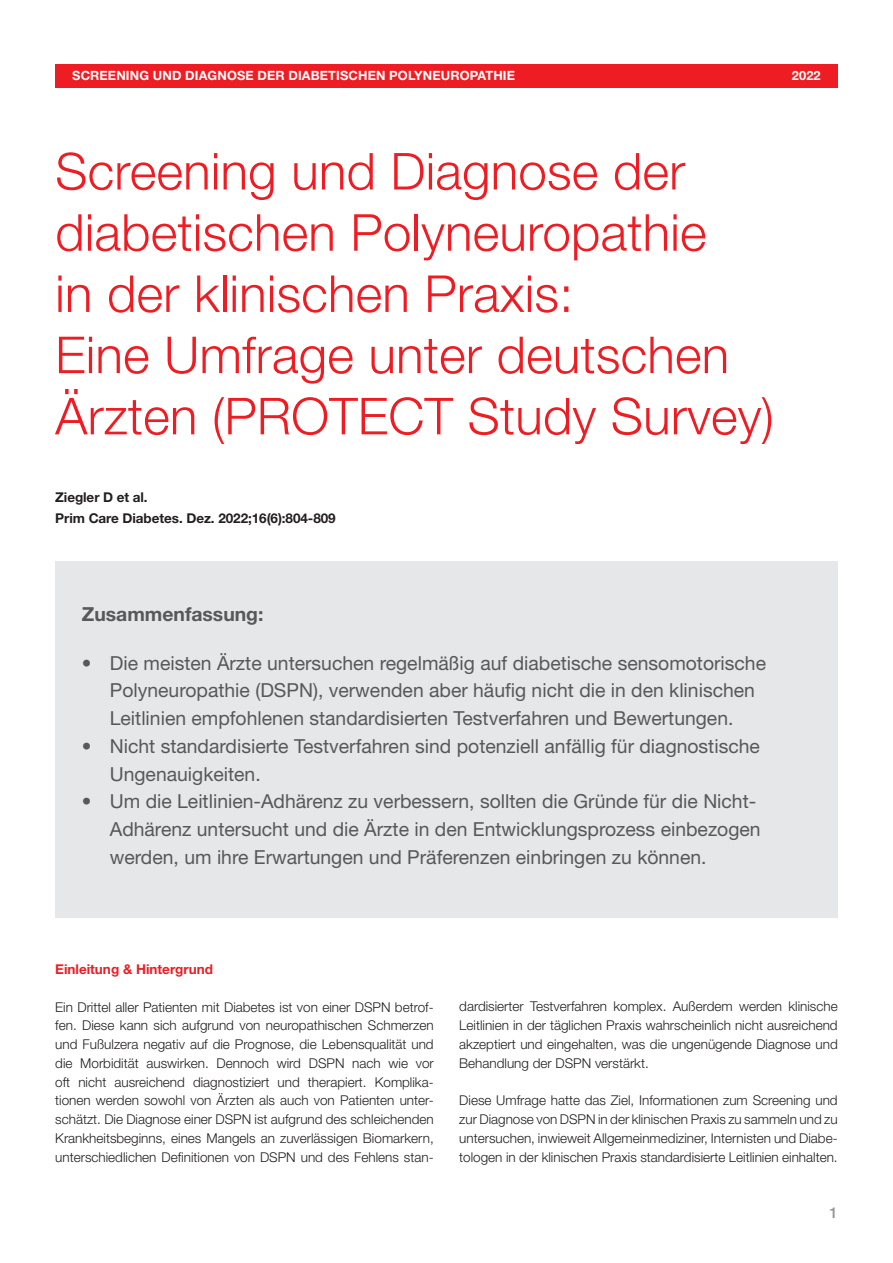
<style>
.page{position:relative;width:893px;height:1263px;background:#fff}
.page>*{position:absolute;margin:0;border:0;box-sizing:border-box;transform-origin:0 0}
.t1{font:300 51px/61.2px "Helvetica Neue LT Std";letter-spacing:.005em;color:#ee1d23}
.t2{font:19.35px/27.8px "Helvetica Neue LT Std";color:#57585a}
.t3{font:700 19.35px "Helvetica Neue LT Std";color:#57585a}
.t4{font:500 15px "Helvetica Neue LT Std";color:#939598}
.t5{font:300 13.5px/18.8px "Helvetica Neue LT Std";color:#231f20;text-align:justify}
.t6{font:700 13.5px/21px "Helvetica Neue LT Std";letter-spacing:-.005em;color:#231f20}
.t7{font:700 13.5px "Helvetica Neue LT Std";color:#ee1d23}
.t8{font:700 12.75px "Helvetica Neue LT Std";letter-spacing:.01em;color:#fff}
</style>
<div class="page">
<div style="left:55px;top:561px;width:783px;height:357px;background:#e6e7e9"></div>
<div style="left:55px;top:64px;width:783px;height:24px;background:#ee1d23"></div>
<p class="t8" style="left:72px;top:68px;width:444px">SCREENING UND DIAGNOSE DER DIABETISCHEN POLYNEUROPATHIE</p>
<p class="t8" style="left:792px;top:68px;width:30px">2022</p>
<h1 class="t1" style="left:55px;top:140px;width:720px">Screening und Diagnose der diabetischen Polyneuropathie<br>in der klinischen Praxis:<br>Eine Umfrage unter deutschen<br>Ärzten (PROTECT Study Survey)</h1>
<p class="t6" style="left:55px;top:486px;width:282px">Ziegler D et al.<br>Prim Care Diabetes. Dez. 2022;16(6):804-809</p>
<h2 class="t3" style="left:82px;top:602px;width:183px">Zusammenfassung:</h2>
<h2 class="t2" style="left:110px;top:649px;width:658px;text-indent:-28px">• Die meisten Ärzte untersuchen regelmäßig auf diabetische sensomotorische<br>Polyneuropathie (DSPN), verwenden aber häufig nicht die in den klinischen<br>Leitlinien empfohlenen standardisierten Testverfahren und Bewertungen.</h2>
<h2 class="t2" style="left:110px;top:732px;width:652px;text-indent:-28px">• Nicht standardisierte Testverfahren sind potenziell anfällig für diagnostische<br>Ungenauigkeiten.</h2>
<h2 class="t2" style="left:110px;top:787px;width:652px;text-indent:-28px">• Um die Leitlinien-Adhärenz zu verbessern, sollten die Gründe für die Nicht-<br>Adhärenz untersucht und die Ärzte in den Entwicklungsprozess einbezogen werden, um ihre Erwartungen und Präferenzen einbringen zu können.</h2>
<p class="t7" style="left:55px;top:961px;width:159px">Einleitung &amp; Hintergrund</p>
<p class="t5" style="left:55px;top:997px;width:380px">Ein Drittel aller Patienten mit Diabetes ist von einer DSPN betrof&shy;fen. Diese kann sich aufgrund von neuropathischen Schmerzen und Fußulzera negativ auf die Prognose, die Lebensqualität und die Morbidität auswirken. Dennoch wird DSPN nach wie vor oft nicht ausreichend diagnostiziert und therapiert. Komplika&shy;tionen werden sowohl von Ärzten als auch von Patienten unter&shy;schätzt. Die Diagnose einer DSPN ist aufgrund des schleichenden Krankheitsbeginns, eines Mangels an zuverlässigen Biomarkern, unterschiedlichen Definitionen von DSPN und des Fehlens stan-</p>
<p class="t5" style="left:459px;top:997px;width:380px">dardisierter Testverfahren komplex. Außerdem werden klinische Leitlinien in der täglichen Praxis wahrscheinlich nicht ausreichend akzeptiert und eingehalten, was die ungenügende Diagnose und Behandlung der DSPN verstärkt.</p>
<p class="t5" style="left:459px;top:1091px;width:380px">Diese Umfrage hatte das Ziel, Informationen zum Screening und zur Diagnose von DSPN in der klinischen Praxis zu sammeln und zu untersuchen, inwieweit Allgemeinmediziner, Internisten und Diabe&shy;tologen in der klinischen Praxis standardisierte Leitlinien einhalten.</p>
<p class="t4" style="left:829px;top:1203px;width:10px">1</p>
</div>
